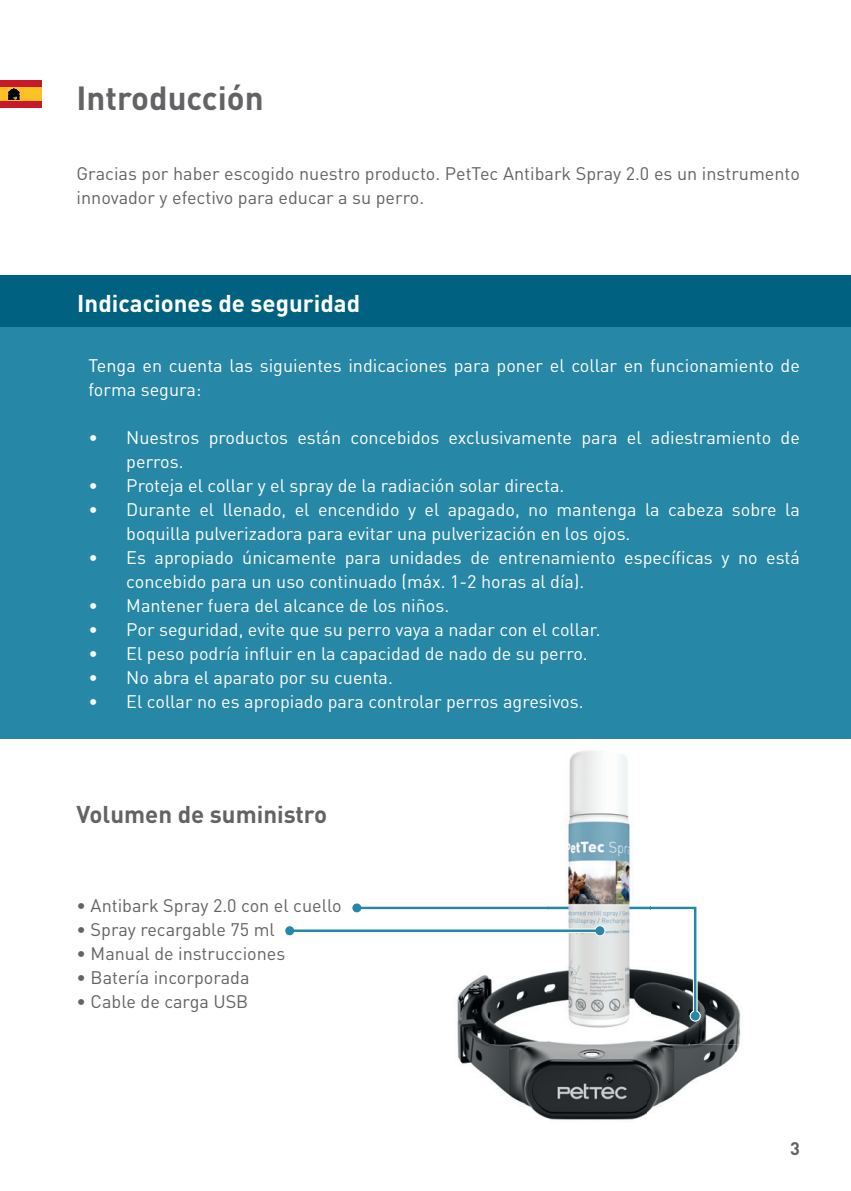
<style>
.page{position:relative;width:851px;height:1191px;background:#fff}
.page>*{position:absolute;margin:0;border:0;box-sizing:border-box;transform-origin:0 0}
.t1{font:700 33px "DIN Pro";color:#636366}
.t2{font:700 24px "DIN Pro";color:#fff}
.t3{font:700 24px "DIN Pro";color:#636366}
.t4{font:18px/24px "DIN Pro";color:#fff}
.t5{font:18px/24px "DIN Pro";color:#636366}
.t6{font:700 18px "DIN Pro";color:#636366}
</style>
<div class="page">
<div style="left:0;top:80px;width:42px;height:28px;background:#c8192b"></div>
<div style="left:0;top:87px;width:42px;height:14px;background:#fec125"></div>
<svg style="left:9px;top:89px;width:11px;height:11px"></svg>
<img style="left:457px;top:1021px;width:90px;height:23px">
<img style="left:650px;top:981px;width:90px;height:63px">
<img style="left:457px;top:1044px;width:93px;height:75px">
<img style="left:550px;top:1052px;width:96px;height:68px">
<img style="left:646px;top:1044px;width:94px;height:71px">
<div style="left:0;top:325px;width:850px;height:413px;background:#2787a6"></div>
<div style="left:0;top:276px;width:850px;height:51px;background:#006180"></div>
<svg style="left:352px;top:903px;width:348px;height:118px"></svg>
<img style="left:547px;top:750px;width:103px;height:302px">
<img style="left:547px;top:905px;width:103px;height:5px">
<svg style="left:284px;top:924px;width:321px;height:12px"></svg>
<h1 class="t1" style="left:77px;top:71px;width:189px">Introducción</h1>
<p class="t5" style="left:77px;top:160px;width:724px">Gracias por haber escogido nuestro producto. PetTec Antibark Spray 2.0 es un instrumento innovador y efectivo para educar a su perro.</p>
<h2 class="t2" style="left:77px;top:283px;width:284px">Indicaciones de seguridad</h2>
<p class="t4" style="left:88px;top:352px;width:712px">Tenga en cuenta las siguientes indicaciones para poner el collar en funcionamiento de forma segura:</p>
<p class="t4" style="left:126px;top:424px;width:675px;text-indent:-38px">• Nuestros productos están concebidos exclusivamente para el adiestramiento de perros.</p>
<p class="t4" style="left:88px;top:472px;width:477px">• Proteja el collar y el spray de la radiación solar directa.</p>
<p class="t4" style="left:126px;top:496px;width:675px;text-indent:-38px">• Durante el llenado, el encendido y el apagado, no mantenga la cabeza sobre la boquilla pulverizadora para evitar una pulverización en los ojos.</p>
<p class="t4" style="left:126px;top:544px;width:675px;text-indent:-38px">• Es apropiado únicamente para unidades de entrenamiento específicas y no está concebido para un uso continuado (máx. 1-2 horas al día).</p>
<p class="t4" style="left:88px;top:592px;width:362px">• Mantener fuera del alcance de los niños.</p>
<p class="t4" style="left:88px;top:616px;width:513px">• Por seguridad, evite que su perro vaya a nadar con el collar.</p>
<p class="t4" style="left:88px;top:640px;width:500px">• El peso podría influir en la capacidad de nado de su perro.</p>
<p class="t4" style="left:88px;top:664px;width:306px">• No abra el aparato por su cuenta.</p>
<p class="t4" style="left:88px;top:688px;width:496px">• El collar no es apropiado para controlar perros agresivos.</p>
<h2 class="t3" style="left:77px;top:794px;width:252px">Volumen de suministro</h2>
<p class="t5" style="left:77px;top:892px;width:266px">• Antibark Spray 2.0 con el cuello</p>
<p class="t5" style="left:77px;top:916px;width:200px">• Spray recargable 75 ml</p>
<p class="t5" style="left:77px;top:940px;width:210px">• Manual de instrucciones</p>
<p class="t5" style="left:77px;top:964px;width:174px">• Batería incorporada</p>
<p class="t5" style="left:77px;top:988px;width:173px">• Cable de carga USB</p>
<p class="t6" style="left:790px;top:1133px;width:11px">3</p>
</div>
